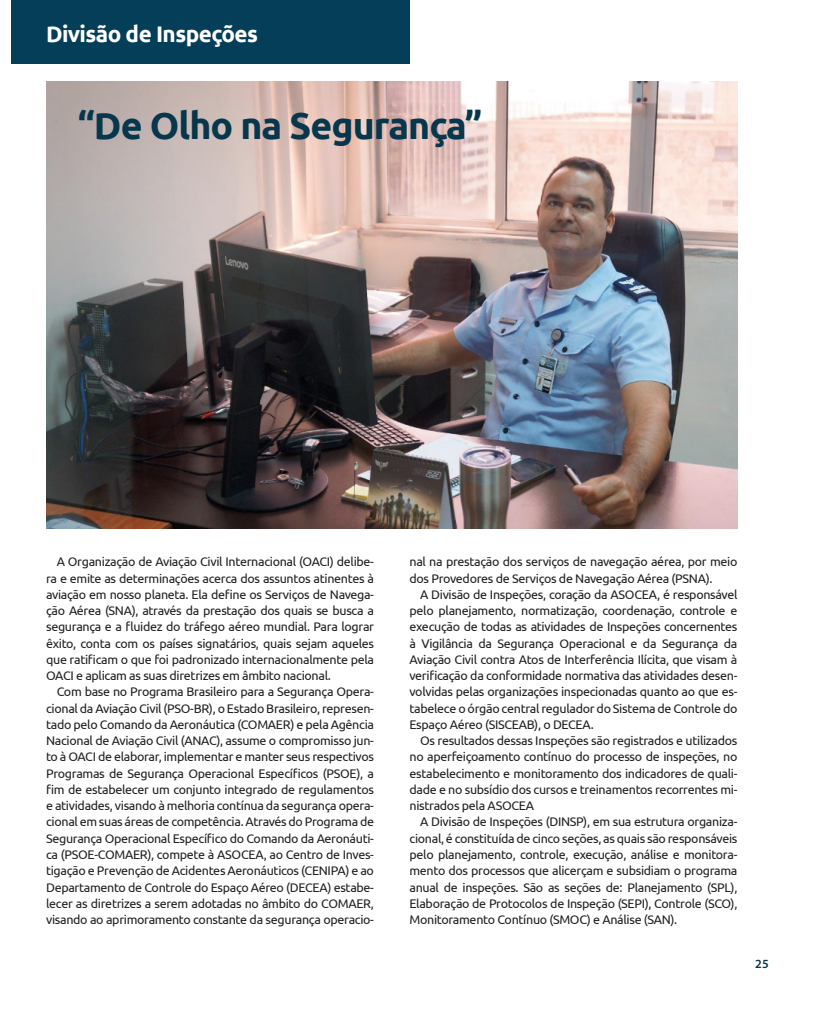
<style>
.page{position:relative;width:819px;height:1014px;background:#fff}
.page>*{position:absolute;margin:0;border:0;box-sizing:border-box;transform-origin:0 0}
.TítuloGrandeCISCEA{font:700 37.5px "Ubuntu";letter-spacing:-.025em;color:#06374c}
.TítuloGrandeCISCEA-2{font:700 22.5px "Ubuntu";letter-spacing:-.025em;color:#fff}
.TextoCorpo2ASOCEA{font:12.5px/16.2px "Ubuntu";letter-spacing:-.025em;color:#231f20;text-align:justify}
.t1{font:600 12.5px "Myriad Pro";color:#06374c}
</style>
<div class="page">
<img style="left:46px;top:81px;width:691px;height:447px">
<div style="left:11px;top:0;width:398px;height:64px;background:#043e59"></div>
<p class="TítuloGrandeCISCEA-2" style="left:46px;top:21px;width:213px">Divisão de Inspeções</p>
<p class="TítuloGrandeCISCEA" style="left:78px;top:103px;width:406px">“De Olho na Segurança”</p>
<p class="TextoCorpo2ASOCEA" style="left:46px;top:553px;width:329px;text-indent:11px">A Organização de Aviação Civil Internacional (OACI) delibe&shy;ra e emite as determinações acerca dos assuntos atinentes à aviação em nosso planeta. Ela define os Serviços de Navega&shy;ção Aérea (SNA), através da prestação dos quais se busca a segurança e a fluidez do tráfego aéreo mundial. Para lograr êxito, conta com os países signatários, quais sejam aqueles que ratificam o que foi padronizado internacionalmente pela OACI e aplicam as suas diretrizes em âmbito nacional.</p>
<p class="TextoCorpo2ASOCEA" style="left:46px;top:683px;width:329px;text-indent:11px">Com base no Programa Brasileiro para a Segurança Opera&shy;cional da Aviação Civil (PSO-BR), o Estado Brasileiro, represen&shy;tado pelo Comando da Aeronáutica (COMAER) e pela Agência Nacional de Aviação Civil (ANAC), assume o compromisso jun&shy;to à OACI de elaborar, implementar e manter seus respectivos Programas de Segurança Operacional Específicos (PSOE), a fim de estabelecer um conjunto integrado de regulamentos e atividades, visando à melhoria contínua da segurança opera&shy;cional em suas áreas de competência. Através do Programa de Segurança Operacional Específico do Comando da Aeronáuti&shy;ca (PSOE-COMAER), compete à ASOCEA, ao Centro de Inves&shy;tigação e Prevenção de Acidentes Aeronáuticos (CENIPA) e ao Departamento de Controle do Espaço Aéreo (DECEA) estabe&shy;lecer as diretrizes a serem adotadas no âmbito do COMAER, visando ao aprimoramento constante da segurança operacio-</p>
<p class="TextoCorpo2ASOCEA" style="left:409px;top:553px;width:329px">nal na prestação dos serviços de navegação aérea, por meio dos Provedores de Serviços de Navegação Aérea (PSNA).</p>
<p class="TextoCorpo2ASOCEA" style="left:409px;top:586px;width:329px;text-indent:11px">A Divisão de Inspeções, coração da ASOCEA, é responsável pelo planejamento, normatização, coordenação, controle e execução de todas as atividades de Inspeções concernentes à Vigilância da Segurança Operacional e da Segurança da Aviação Civil contra Atos de Interferência Ilícita, que visam à verificação da conformidade normativa das atividades desen&shy;volvidas pelas organizações inspecionadas quanto ao que es&shy;tabelece o órgão central regulador do Sistema de Controle do Espaço Aéreo (SISCEAB), o DECEA.</p>
<p class="TextoCorpo2ASOCEA" style="left:409px;top:732px;width:329px;text-indent:11px">Os resultados dessas Inspeções são registrados e utilizados no aperfeiçoamento contínuo do processo de inspeções, no estabelecimento e monitoramento dos indicadores de quali&shy;dade e no subsídio dos cursos e treinamentos recorrentes mi&shy;nistrados pela ASOCEA</p>
<p class="TextoCorpo2ASOCEA" style="left:409px;top:813px;width:329px;text-indent:11px">A Divisão de Inspeções (DINSP), em sua estrutura organiza&shy;cional, é constituída de cinco seções, as quais são responsáveis pelo planejamento, controle, execução, análise e monitora&shy;mento dos processos que alicerçam e subsidiam o programa anual de inspeções. São as seções de: Planejamento (SPL), Elaboração de Protocolos de Inspeção (SEPI), Controle (SCO), Monitoramento Contínuo (SMOC) e Análise (SAN).</p>
<p class="t1" style="left:755px;top:955px;width:15px">25</p>
</div>
